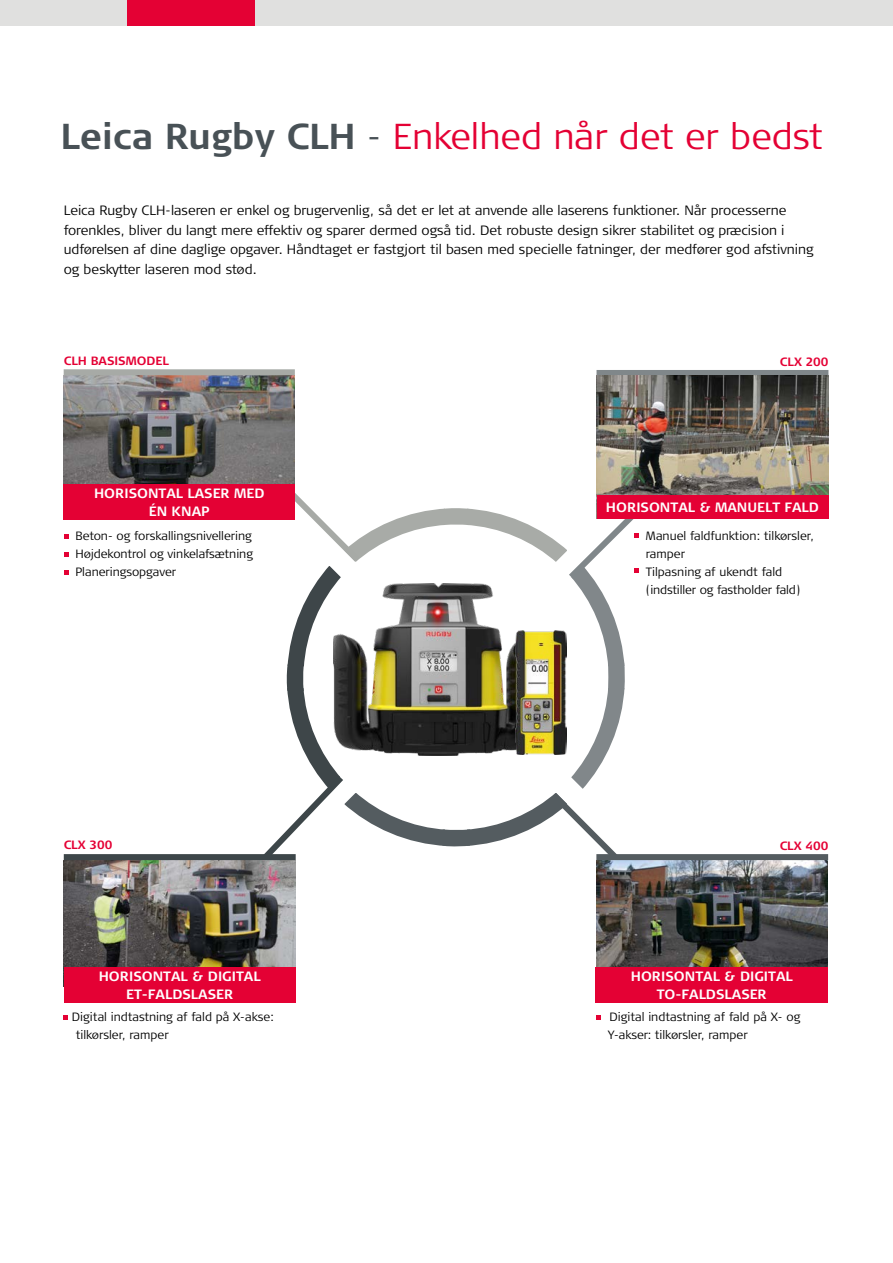
<style>
.page{position:relative;width:893px;height:1263px;background:#fff}
.page>*{position:absolute;margin:0;border:0;box-sizing:border-box;transform-origin:0 0}
.t1{font:300 36px "Signa Column";color:#e40134}
.t2{font:300 13.5px/19.5px "Signa Column";color:#000}
.t3{font:700 13.5px/18px "Signa Pro";color:#fff;text-align:center}
.t4{font:300 12px/18px "Signa Column";color:#000}
.t5{font:700 12px "Signa Pro";color:#e40134}
.s1{font-weight:700;color:#485156}
.s2{color:#485156}
</style>
<div class="page">
<div style="left:0;top:0;width:893px;height:26px;background:#e0e0df"></div>
<div style="left:128px;top:0;width:127px;height:26px;background:#e40134"></div>
<svg style="left:64px;top:534px;width:4px;height:4px"></svg>
<svg style="left:64px;top:552px;width:4px;height:4px"></svg>
<svg style="left:64px;top:570px;width:4px;height:4px"></svg>
<img style="left:64px;top:375px;width:231px;height:109px">
<div style="left:64px;top:484px;width:231px;height:35px;background:#e40134"></div>
<div style="left:64px;top:369px;width:231px;height:6px;background:#a7aaa6"></div>
<div style="left:596px;top:370px;width:232px;height:6px;background:#80878a"></div>
<img style="left:596px;top:375px;width:232px;height:120px">
<div style="left:596px;top:495px;width:232px;height:24px;background:#e40134"></div>
<svg style="left:596px;top:1016px;width:5px;height:4px"></svg>
<img style="left:596px;top:860px;width:232px;height:108px">
<div style="left:596px;top:968px;width:232px;height:35px;background:#e40134"></div>
<svg style="left:64px;top:1016px;width:4px;height:4px"></svg>
<img style="left:64px;top:860px;width:232px;height:108px">
<div style="left:64px;top:968px;width:232px;height:35px;background:#e40134"></div>
<div style="left:64px;top:854px;width:232px;height:6px;background:#3d4649"></div>
<div style="left:596px;top:854px;width:232px;height:6px;background:#545c60"></div>
<svg style="left:249px;top:483px;width:399px;height:391px"></svg>
<h1 class="t1" style="left:60px;top:114px;width:764px"><span class="s1">Leica Rugby CLH</span> <span class="s2">-</span> Enkelhed når det er bedst</h1>
<p class="t2" style="left:64px;top:201px;width:751px">Leica Rugby CLH-laseren er enkel og brugervenlig, så det er let at anvende alle laserens funktioner. Når processerne forenkles, bliver du langt mere effektiv og sparer dermed også tid. Det robuste design sikrer stabilitet og præcision i udførelsen af dine daglige opgaver. Håndtaget er fastgjort til basen med specielle fatninger, der medfører god afstivning og beskytter laseren mod stød.</p>
<p class="t5" style="left:64px;top:352px;width:107px">CLH BASISMODEL</p>
<p class="t5" style="left:780px;top:353px;width:50px">CLX 200</p>
<p class="t3" style="left:94px;top:483px;width:172px">HORISONTAL LASER MED<br>ÉN KNAP</p>
<p class="t3" style="left:606px;top:498px;width:215px">HORISONTAL &amp; MANUELT FALD</p>
<p class="t4" style="left:76px;top:527px;width:179px;text-align:justify">Beton- og forskallingsnivellering Højdekontrol og vinkelafsætning Planeringsopgaver</p>
<p class="t4" style="left:646px;top:527px;width:170px">Manuel faldfunktion: tilkørsler, ramper<br>Tilpasning af ukendt fald (indstiller og fastholder fald)</p>
<p class="t5" style="left:64px;top:837px;width:50px">CLX 300</p>
<p class="t5" style="left:780px;top:838px;width:50px">CLX 400</p>
<p class="t3" style="left:99px;top:967px;width:164px">HORISONTAL &amp; DIGITAL<br>ET-FALDSLASER</p>
<p class="t3" style="left:631px;top:967px;width:164px">HORISONTAL &amp; DIGITAL<br>TO-FALDSLASER</p>
<p class="t4" style="left:76px;top:1008px;width:200px;text-indent:-4px">Digital indtastning af fald på X-akse: tilkørsler, ramper</p>
<p class="t4" style="left:608px;top:1008px;width:194px">Digital indtastning af fald på X- og<br>Y-akser: tilkørsler, ramper</p>
</div>
